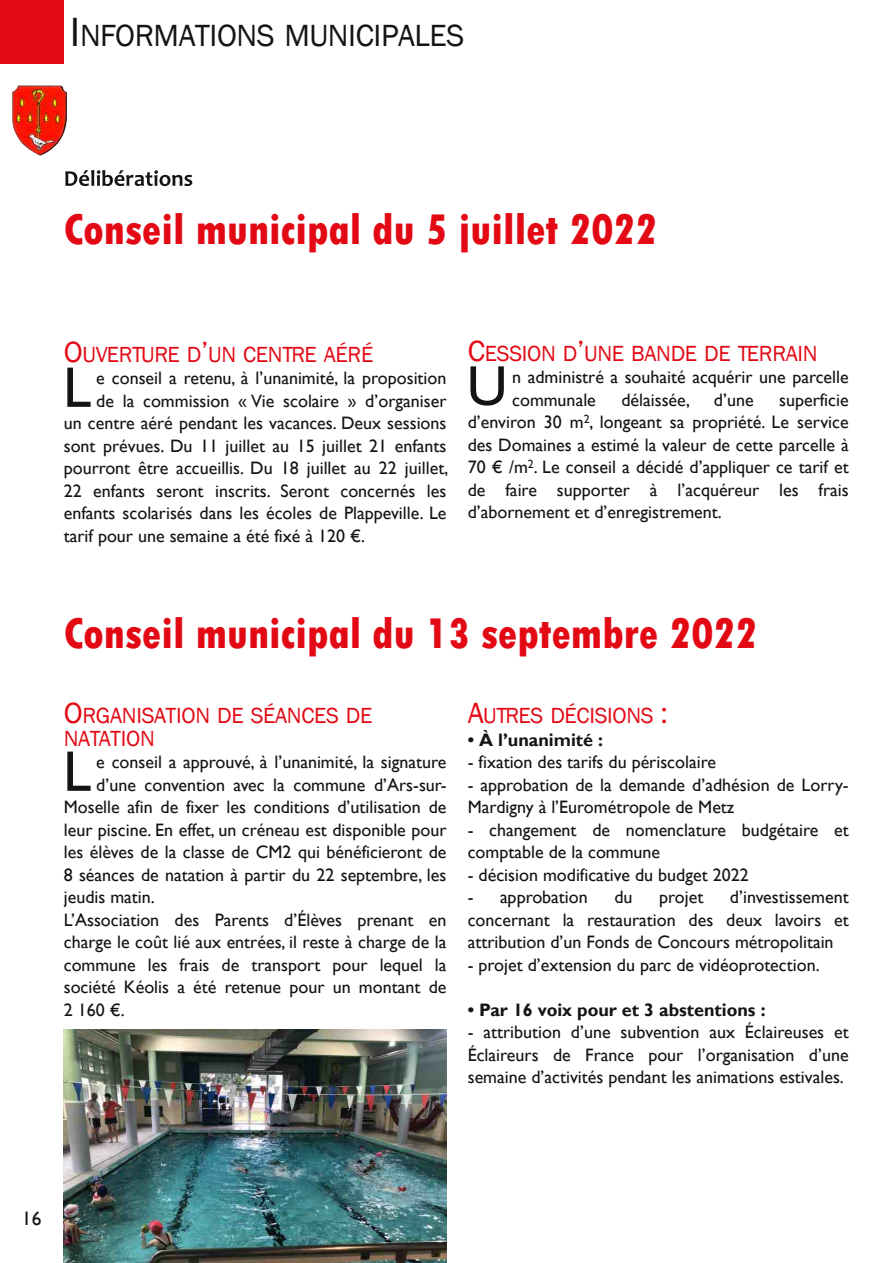
<style>
.page{position:relative;width:893px;height:1263px;background:#fff}
.page>*{position:absolute;margin:0;border:0;box-sizing:border-box;transform-origin:0 0}
.t1{font:57.45px "Gill Sans";color:#161413}
.t2{font:56.85px "Gill Sans";color:#161413}
.t3{font:800 condensed 45px "Tw Cen";color:#e30914}
.t4{font:31.5px "Franklin Gothic";letter-spacing:-.015em;color:#161413}
.t5{font:22.5px/22.5px "Franklin Gothic";letter-spacing:-.015em;color:#e30914}
.t6{font:19.5px "Gill Sans";color:#161413}
.t7{font:18px/22.5px "Gill Sans";color:#161413}
.t8{font:700 18px "Gill Sans";color:#161413}
.s1{font-size:42px}
.s2{font-size:30px}
</style>
<div class="page">
<div style="left:0;top:0;width:64px;height:64px;background:#e30914"></div>
<img style="left:13px;top:85px;width:54px;height:71px">
<svg style="left:65px;top:170px;width:127px;height:16px"></svg>
<img style="left:64px;top:1029px;width:382px;height:234px">
<h3 class="t4" style="left:70px;top:17px;width:396px"><span class="s1">I</span>NFORMATIONS MUNICIPALES</h3>
<h3 class="t3" style="left:64px;top:204px;width:595px">Conseil municipal du 5 juillet 2022</h3>
<p class="t5" style="left:64px;top:343px;width:311px"><span class="s2">O</span>UVERTURE D<span class="s2">’</span>UN CENTRE AÉRÉ</p>
<h1 class="t1" style="left:63px;top:353px;width:30px">L</h1>
<p class="t7" style="left:96px;top:367px;width:352px">e conseil a retenu, à l’unanimité, la proposition</p>
<p class="t7" style="left:96px;top:389px;width:352px">de la commission « Vie scolaire » d’organiser</p>
<p class="t7" style="left:64px;top:412px;width:384px">un centre aéré pendant les vacances. Deux sessions</p>
<p class="t7" style="left:64px;top:434px;width:384px">sont prévues. Du 11 juillet au 15 juillet 21 enfants</p>
<p class="t7" style="left:64px;top:457px;width:386px">pourront être accueillis. Du 18 juillet au 22 juillet,</p>
<p class="t7" style="left:64px;top:479px;width:384px">22 enfants seront inscrits. Seront concernés les</p>
<p class="t7" style="left:64px;top:502px;width:384px">enfants scolarisés dans les écoles de Plappeville. Le</p>
<p class="t7" style="left:64px;top:524px;width:303px">tarif pour une semaine a été fixé à 120 €.</p>
<p class="t5" style="left:468px;top:341px;width:351px"><span class="s2">C</span>ESSION D<span class="s2">’</span>UNE BANDE DE TERRAIN</p>
<h2 class="t2" style="left:467px;top:352px;width:42px">U</h2>
<p class="t7" style="left:512px;top:366px;width:338px">n administré a souhaité acquérir une parcelle communale</p>
<p class="t7" style="left:621px;top:388px;width:70px">délaissée,</p>
<p class="t7" style="left:714px;top:388px;width:41px">d’une</p>
<p class="t7" style="left:468px;top:388px;width:382px;text-align:justify;text-indent:311px">superficie d’environ 30 m<sup>2</sup>, longeant sa propriété. Le service des Domaines a estimé la valeur de cette parcelle à 70 € /m<sup>2</sup>. Le conseil a décidé d’appliquer ce tarif et de faire supporter à l’acquéreur les frais d’abornement et d’enregistrement.</p>
<h3 class="t3" style="left:64px;top:608px;width:695px">Conseil municipal du 13 septembre 2022</h3>
<p class="t5" style="left:64px;top:704px;width:310px"><span class="s2">O</span>RGANISATION DE SÉANCES DE<br>NATATION</p>
<h1 class="t1" style="left:63px;top:737px;width:30px">L</h1>
<p class="t7" style="left:96px;top:751px;width:352px">e conseil a approuvé, à l’unanimité, la signature</p>
<p class="t7" style="left:96px;top:773px;width:352px">d’une convention avec la commune d’Ars-sur-</p>
<p class="t7" style="left:64px;top:796px;width:384px">Moselle afin de fixer les conditions d’utilisation de</p>
<p class="t7" style="left:64px;top:818px;width:384px">leur piscine. En effet, un créneau est disponible pour</p>
<p class="t7" style="left:64px;top:841px;width:384px">les élèves de la classe de CM2 qui bénéficieront de</p>
<p class="t7" style="left:64px;top:863px;width:384px">8 séances de natation à partir du 22 septembre, les</p>
<p class="t7" style="left:64px;top:886px;width:93px">jeudis matin.</p>
<p class="t7" style="left:64px;top:908px;width:384px">L’Association des Parents d’Élèves prenant en</p>
<p class="t7" style="left:64px;top:931px;width:384px">charge le coût lié aux entrées, il reste à charge de la</p>
<p class="t7" style="left:64px;top:953px;width:384px">commune les frais de transport pour lequel la</p>
<p class="t7" style="left:64px;top:976px;width:384px">société Kéolis a été retenue pour un montant de</p>
<p class="t7" style="left:64px;top:998px;width:62px">2 160 €.</p>
<p class="t5" style="left:468px;top:704px;width:202px"><span class="s2">A</span>UTRES DÉCISIONS <span class="s2">:</span></p>
<p class="t8" style="left:468px;top:729px;width:137px">• À l’unanimité :</p>
<p class="t7" style="left:468px;top:751px;width:250px">- fixation des tarifs du périscolaire</p>
<p class="t7" style="left:468px;top:773px;width:382px">- approbation de la demande d’adhésion de Lorry-<br>Mardigny à l’Eurométropole de Metz</p>
<p class="t7" style="left:468px;top:818px;width:382px">- changement de nomenclature budgétaire et comptable de la commune</p>
<p class="t7" style="left:468px;top:863px;width:282px">- décision modificative du budget 2022</p>
<p class="t7" style="left:468px;top:886px;width:122px">- approbation</p>
<p class="t7" style="left:614px;top:886px;width:20px">du</p>
<p class="t7" style="left:659px;top:886px;width:46px">projet</p>
<p class="t7" style="left:468px;top:886px;width:382px;text-align:justify;text-indent:262px">d’investissement concernant la restauration des deux lavoirs et attribution d’un Fonds de Concours métropolitain</p>
<p class="t7" style="left:468px;top:953px;width:353px">- projet d’extension du parc de vidéoprotection.</p>
<p class="t8" style="left:468px;top:999px;width:299px">• Par 16 voix pour et 3 abstentions :</p>
<p class="t7" style="left:468px;top:1021px;width:382px;text-align:justify">- attribution d’une subvention aux Éclaireuses et Éclaireurs de France pour l’organisation d’une semaine d’activités pendant les animations estivales.</p>
<p class="t6" style="left:22px;top:1207px;width:21px">16</p>
</div>
